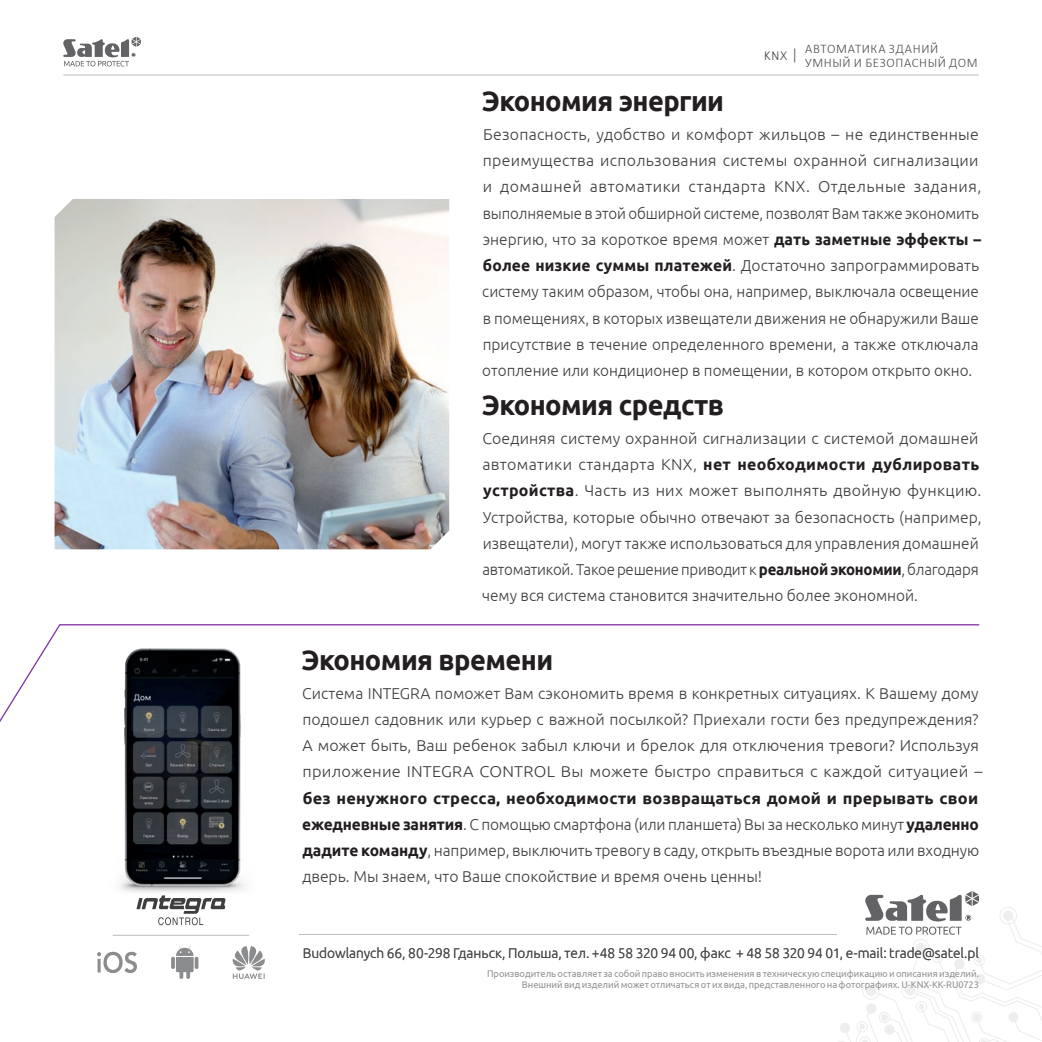
<style>
.page{position:relative;width:1042px;height:1042px;background:#fff}
.page>*{position:absolute;margin:0;border:0;box-sizing:border-box;transform-origin:0 0}
.t1{font:700 28px "Ubuntu";letter-spacing:-.02em;color:#231f20}
.t2{font:300 15.75px/26.2px "Ubuntu";color:#3e3e3f}
.t3{font:300 14px "Ubuntu";letter-spacing:-.005em;color:#4b4c4d}
.t4{font:300 14px "Vision";color:#4b4c4d}
.t5{font:300 13.12px/14px "Calibri";letter-spacing:.045em;color:#4b4c4d}
.t6{font:9.62px/10.5px "Ubuntu";letter-spacing:-.005em;color:#919396;text-align:right}
.s1{font-weight:700;color:#231f20}
</style>
<div class="page">
<svg style="left:68px;top:624px;width:912px;height:25px"></svg>
<img style="left:55px;top:199px;width:394px;height:350px">
<img style="left:0;top:419px;width:68px;height:303px">
<svg style="left:136px;top:896px;width:90px;height:29px"></svg>
<hr style="left:113px;top:935px;width:136px;height:1px;background:#bcbdc0">
<svg style="left:171px;top:946px;width:27px;height:33px"></svg>
<svg style="left:97px;top:951px;width:40px;height:22px"></svg>
<svg style="left:232px;top:946px;width:33px;height:33px"></svg>
<img style="left:119px;top:649px;width:126px;height:247px">
<hr style="left:63px;top:75px;width:916px;height:1px;background:#bcbdc0">
<svg style="left:63px;top:37px;width:78px;height:29px"></svg>
<hr style="left:299px;top:934px;width:538px;height:1px;background:#bcbdc0">
<svg style="left:838px;top:891px;width:204px;height:151px"></svg>
<p class="t4" style="left:764px;top:47px;width:33px">KNX |</p>
<p class="t5" style="left:805px;top:41px;width:174px">АВТОМАТИКА ЗДАНИЙ<br>УМНЫЙ И БЕЗОПАСНЫЙ ДОМ</p>
<h1 class="t1" style="left:481px;top:84px;width:244px">Экономия энергии</h1>
<p class="t2" style="left:482px;top:121px;width:500px">Безопасность, удобство и комфорт жильцов – не единственные преимущества использования системы охранной сигнализации и домашней автоматики стандарта KNX. Отдельные задания, выполняемые в этой обширной системе, позволят Вам также экономить энергию, что за короткое время может <span class="s1">дать заметные эффекты – более низкие суммы платежей</span>. Достаточно запрограммировать систему таким образом, чтобы она, например, выключала освещение в помещениях, в которых извещатели движения не обнаружили Ваше присутствие в течение определенного времени, а также отключала отопление или кондиционер в помещении, в котором открыто окно.</p>
<h1 class="t1" style="left:481px;top:388px;width:244px">Экономия средств</h1>
<p class="t2" style="left:482px;top:425px;width:501px">Соединяя систему охранной сигнализации с системой домашней автоматики стандарта KNX, <span class="s1">нет необходимости дублировать устройства</span>. Часть из них может выполнять двойную функцию.<br>Устройства, которые обычно отвечают за безопасность (например, извещатели), могут также использоваться для управления домашней автоматикой. Такое решение приводит к <span class="s1">реальной экономии</span>, благодаря чему вся система становится значительно более экономной.</p>
<h1 class="t1" style="left:301px;top:643px;width:254px">Экономия времени</h1>
<p class="t2" style="left:302px;top:679px;width:682px">Система INTEGRA поможет Вам сэкономить время в конкретных ситуациях. К Вашему дому подошел садовник или курьер с важной посылкой? Приехали гости без предупреждения?<br>А может быть, Ваш ребенок забыл ключи и брелок для отключения тревоги? Используя приложение INTEGRA CONTROL Вы можете быстро справиться с каждой ситуацией –</p>
<p class="t2" style="left:302px;top:784px;width:678px;text-align:justify"><span class="s1">без ненужного стресса, необходимости возвращаться домой и прерывать свои ежедневные занятия</span>. С помощью смартфона (или планшета) Вы за несколько минут <span class="s1">удаленно дадите команду</span>, например, выключить тревогу в саду, открыть въездные ворота или входную дверь. Мы знаем, что Ваше спокойствие и время очень ценны!</p>
<p class="t3" style="left:303px;top:945px;width:677px">Budowlanych 66, 80-298 Гданьск, Польша, тел. +48 58 320 94 00, факс + 48 58 320 94 01, e-mail: trade@satel.pl</p>
<p class="t6" style="left:487px;top:968px;width:493px">Производитель оставляет за собой право вносить изменения в техническую спецификацию и описания изделий.<br>Внешний вид изделий может отличаться от их вида, представленного на фотографиях. U-KNX-KK-RU0723</p>
</div>
